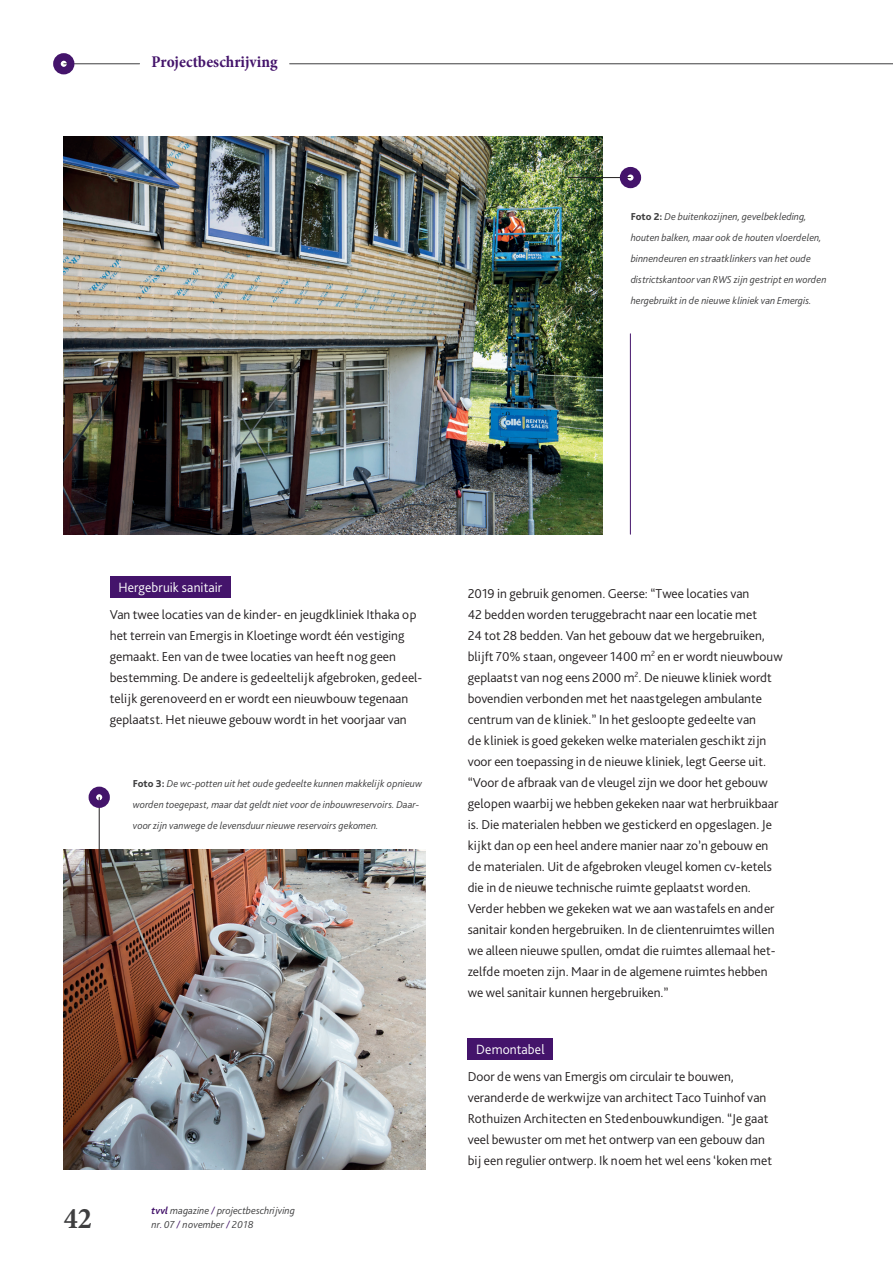
<style>
.page{position:relative;width:893px;height:1263px;background:#fff}
.page>*{position:absolute;margin:0;border:0;box-sizing:border-box;transform-origin:0 0}
.t1{font:700 condensed 30px "Minion Pro";color:#3e3e3f}
.t2{font:700 condensed 16.5px "Minion Pro";color:#44146b}
.t3{font:300 13.95px "Bliss Pro";letter-spacing:.01em;color:#fff}
.t4{font:300 13.5px/21px "Bliss Pro";color:#231f20}
.t5{font:italic 300 10.5px/21px "Bliss Pro";color:#3e3e3f}
.s1{font-weight:800;font-style:normal}
.s2{font-weight:700;color:#44146b}
.s3{color:#44146b}
</style>
<div class="page">
<hr style="left:290px;top:63px;width:603px;height:1px;background:#3e3e3f">
<hr style="left:630px;top:334px;width:1px;height:200px;background:#44146b">
<hr style="left:64px;top:63px;width:76px;height:1px;background:#3e3e3f">
<div style="left:53px;top:53px;width:21px;height:21px;border:8px solid #44146b;border-radius:50%"></div>
<img style="left:64px;top:136px;width:538px;height:399px">
<hr style="left:568px;top:177px;width:62px;height:1px;background:#231f20">
<div style="left:620px;top:167px;width:21px;height:21px;border:8px solid #44146b;border-radius:50%"></div>
<div style="left:110px;top:576px;width:121px;height:22px;background:#44146b"></div>
<img style="left:63px;top:850px;width:362px;height:319px">
<hr style="left:99px;top:797px;width:1px;height:76px;background:#231f20">
<div style="left:89px;top:787px;width:21px;height:21px;border:8px solid #44146b;border-radius:50%"></div>
<div style="left:468px;top:1038px;width:85px;height:22px;background:#44146b"></div>
<p class="t2" style="left:152px;top:51px;width:127px">Projectbeschrijving</p>
<p class="t5" style="left:631px;top:205px;width:197px"><span class="s1">Foto 2:</span> De buitenkozijnen, gevelbekleding, houten balken, maar ook de houten vloerdelen, binnendeuren en straatklinkers van het oude districtskantoor van RWS zijn gestript en worden hergebruikt in de nieuwe kliniek van Emergis.</p>
<p class="t3" style="left:118px;top:579px;width:105px">Hergebruik sanitair</p>
<p class="t4" style="left:110px;top:603px;width:314px">Van twee locaties van de kinder- en jeugdkliniek Ithaka op het terrein van Emergis in Kloetinge wordt één vestiging gemaakt. Een van de twee locaties van heeft nog geen bestemming. De andere is gedeeltelijk afgebroken, gedeel&shy;telijk gerenoveerd en er wordt een nieuwbouw tegenaan geplaatst. Het nieuwe gebouw wordt in het voorjaar van</p>
<p class="t5" style="left:133px;top:772px;width:291px"><span class="s1">Foto 3:</span> De wc-potten uit het oude gedeelte kunnen makkelijk opnieuw worden toegepast, maar dat geldt niet voor de inbouwreservoirs. Daar&shy;voor zijn vanwege de levensduur nieuwe reservoirs gekomen.</p>
<p class="t5" style="left:152px;top:1200px;width:145px"><span class="s2">tvvl</span> magazine <span class="s3">/</span> projectbeschrijving</p>
<h1 class="t1" style="left:64px;top:1197px;width:29px">42</h1>
<p class="t5" style="left:152px;top:1213px;width:103px">nr<span class="s3">.</span> 07 <span class="s3">/</span> november <span class="s3">/</span> 2018</p>
<p class="t4" style="left:468px;top:582px;width:316px">2019 in gebruik genomen. Geerse: “Twee locaties van<br>42 bedden worden teruggebracht naar een locatie met<br>24 tot 28 bedden. Van het gebouw dat we hergebruiken, blijft 70% staan, ongeveer 1400 m<sup>2</sup> en er wordt nieuwbouw geplaatst van nog eens 2000 m<sup>2</sup>. De nieuwe kliniek wordt bovendien verbonden met het naastgelegen ambulante centrum van de kliniek.” In het gesloopte gedeelte van<br>de kliniek is goed gekeken welke materialen geschikt zijn voor een toepassing in de nieuwe kliniek, legt Geerse uit. “Voor de afbraak van de vleugel zijn we door het gebouw gelopen waarbij we hebben gekeken naar wat herbruikbaar is. Die materialen hebben we gestickerd en opgeslagen. Je kijkt dan op een heel andere manier naar zo’n gebouw en de materialen. Uit de afgebroken vleugel komen cv-ketels die in de nieuwe technische ruimte geplaatst worden.<br>Verder hebben we gekeken wat we aan wastafels en ander sanitair konden hergebruiken. In de clientenruimtes willen we alleen nieuwe spullen, omdat die ruimtes allemaal het&shy;zelfde moeten zijn. Maar in de algemene ruimtes hebben we wel sanitair kunnen hergebruiken.”</p>
<p class="t3" style="left:476px;top:1041px;width:70px">Demontabel</p>
<p class="t4" style="left:468px;top:1065px;width:306px">Door de wens van Emergis om circulair te bouwen, veranderde de werkwijze van architect Taco Tuinhof van Rothuizen Architecten en Stedenbouwkundigen. “Je gaat veel bewuster om met het ontwerp van een gebouw dan bij een regulier ontwerp. Ik noem het wel eens ‘koken met</p>
</div>
